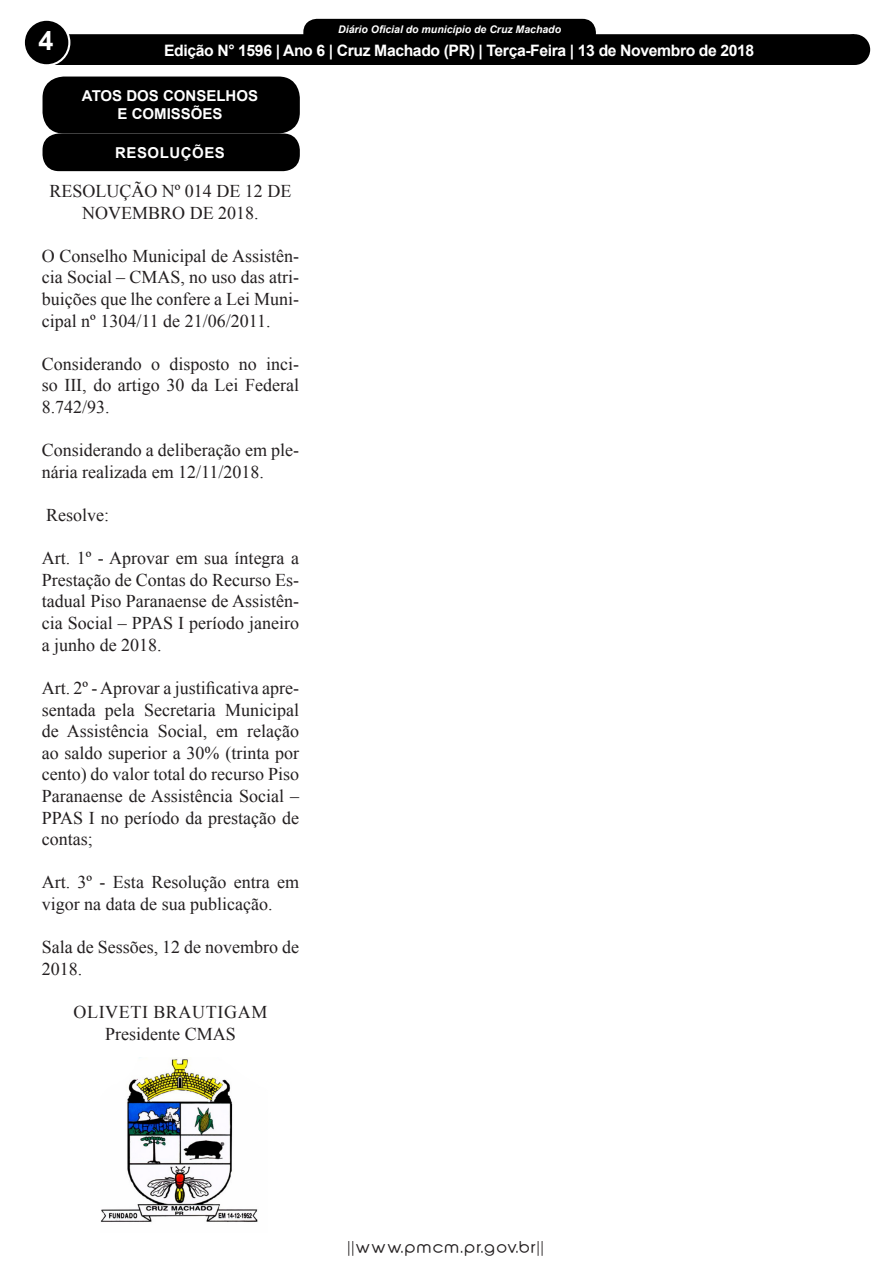
<style>
.page{position:relative;width:893px;height:1263px;background:#fff}
.page>*{position:absolute;margin:0;border:0;box-sizing:border-box;transform-origin:0 0}
.t1{font:700 27px "Arial";color:#fff}
.t2{font:18px/21.6px "Times New Roman";color:#231f20;text-align:justify}
.t3{font:18px "Times New Roman";letter-spacing:.035em;color:#231f20}
.t4{font:700 15.75px "Arial";letter-spacing:-.025em;color:#fff}
.t5{font:700 15px "Arial";color:#fff}
.t6{font:15px "Abeatby Kai";letter-spacing:.1em;color:#231f20;scale:1.06 1}
.t7{font:700 15px "Arial";letter-spacing:.035em;color:#fff}
.t8{font:italic 700 10.5px "Arial";color:#fff}
</style>
<div class="page">
<div style="left:305px;top:20px;width:289px;height:28px;background:#000;border-radius:12px"></div>
<div style="left:303px;top:19px;width:293px;height:31px;border:3px solid #000;border-radius:12px"></div>
<div style="left:39px;top:34px;width:815px;height:31px;background:#000;border:2px solid #000"></div>
<div style="left:24px;top:20px;width:45px;height:45px;background:#000;border-radius:50%"></div>
<div style="left:23px;top:19px;width:47px;height:47px;border:2px solid #fff;border-radius:50%"></div>
<div style="left:840px;top:35px;width:29px;height:29px;background:#000;border-radius:50%"></div>
<div style="left:839px;top:34px;width:31px;height:31px;border:2px solid #000;border-radius:50%"></div>
<div style="left:88px;top:39px;width:676px;height:26px;background:#000"></div>
<div style="left:43px;top:77px;width:257px;height:57px;background:#000;border-radius:21px"></div>
<div style="left:43px;top:134px;width:257px;height:37px;background:#000;border-radius:16px"></div>
<img style="left:100px;top:1058px;width:158px;height:164px">
<h1 class="t1" style="left:38px;top:21px;width:17px">4</h1>
<p class="t8" style="left:338px;top:22px;width:224px">Diário Oficial do município de Cruz Machado</p>
<p class="t5" style="left:205px;top:40px;width:491px">Edição 1145 - Cruz Machado (PR) - Terça-Feira - 3 de Janeiro de 2017</p>
<p class="t4" style="left:164px;top:39px;width:592px">Edição N° 1596 | Ano 6 | Cruz Machado (PR) | Terça-Feira | 13 de Novembro de 2018</p>
<p class="t5" style="left:82px;top:85px;width:178px">ATOS DOS CONSELHOS</p>
<p class="t5" style="left:118px;top:103px;width:107px">E COMISSÕES</p>
<p class="t7" style="left:115px;top:142px;width:111px">RESOLUÇÕES</p>
<p class="t2" style="left:49px;top:180px;width:244px;text-align:center">RESOLUÇÃO Nº 014 DE 12 DE<br>NOVEMBRO DE 2018.</p>
<p class="t2" style="left:42px;top:244px;width:259px">O Conselho Municipal de Assistên&shy;cia Social – CMAS, no uso das atri&shy;buições que lhe confere a Lei Muni&shy;cipal nº 1304/11 de 21/06/2011.</p>
<p class="t2" style="left:42px;top:352px;width:259px">Considerando o disposto no inci&shy;so III, do artigo 30 da Lei Federal 8.742/93.</p>
<p class="t2" style="left:42px;top:439px;width:259px">Considerando a deliberação em ple&shy;nária realizada em 12/11/2018.</p>
<p class="t2" style="left:46px;top:504px;width:65px">Resolve:</p>
<p class="t2" style="left:42px;top:547px;width:259px">Art. 1º - Aprovar em sua íntegra a Prestação de Contas do Recurso Es&shy;tadual Piso Paranaense de Assistên&shy;cia Social – PPAS I período janeiro a junho de 2018.</p>
<p class="t2" style="left:42px;top:676px;width:259px">Art. 2º - Aprovar a justificativa apre&shy;sentada pela Secretaria Municipal de Assistência Social, em relação ao saldo superior a 30% (trinta por cento) do valor total do recurso Piso Paranaense de Assistência Social – PPAS I no período da prestação de contas;</p>
<p class="t2" style="left:42px;top:871px;width:259px">Art. 3º - Esta Resolução entra em vigor na data de sua publicação.</p>
<p class="t2" style="left:42px;top:936px;width:259px">Sala de Sessões, 12 de novembro de<br>2018.</p>
<p class="t3" style="left:73px;top:999px;width:195px">OLIVETI BRAUTIGAM</p>
<p class="t2" style="left:105px;top:1022px;width:132px">Presidente CMAS</p>
<p class="t6" style="left:349px;top:1241px;width:186px">||www.pmcm.pr.gov.br||</p>
</div>
